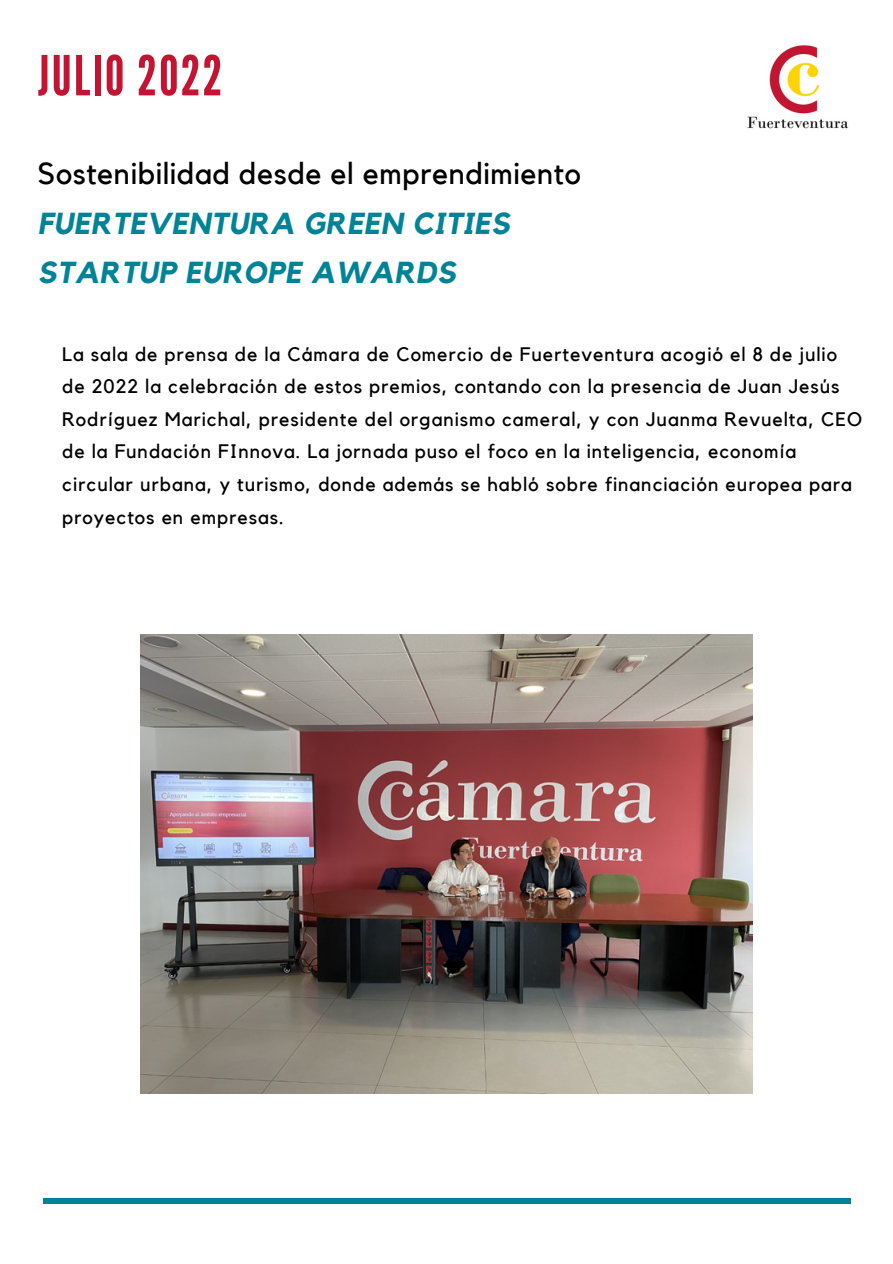
<style>
.page{position:relative;width:893px;height:1264px;background:#fff}
.page>*{position:absolute;margin:0;border:0;box-sizing:border-box;transform-origin:0 0}
.t1{font:55.05px "League Gothic";letter-spacing:.04em;color:#c31432}
.t2{font:italic 700 30.3px/49.5px "Kollektif";letter-spacing:.02em;color:#008396}
.t3{font:30.3px "Kollektif";letter-spacing:.02em;color:#000}
.t4{font:19.5px/32.5px "Kollektif";letter-spacing:.05em;color:#000}
</style>
<div class="page">
<div style="left:43px;top:1198px;width:807px;height:5px;background:#008396"></div>
<img style="left:140px;top:635px;width:612px;height:458px">
<img style="left:747px;top:45px;width:102px;height:84px">
<h1 class="t1" style="left:38px;top:44px;width:186px">JULIO 2022</h1>
<h2 class="t3" style="left:38px;top:160px;width:544px">Sostenibilidad desde el emprendimiento</h2>
<h2 class="t2" style="left:38px;top:199px;width:473px">FUERTEVENTURA GREEN CITIES<br>STARTUP EUROPE AWARDS</h2>
<p class="t4" style="left:62px;top:338px;width:801px">La sala de prensa de la Cámara de Comercio de Fuerteventura acogió el 8 de julio de 2022 la celebración de estos premios, contando con la presencia de Juan Jesús Rodríguez Marichal, presidente del organismo cameral, y con Juanma Revuelta, CEO de la Fundación FInnova. La jornada puso el foco en la inteligencia, economía circular urbana, y turismo, donde además se habló sobre financiación europea para proyectos en empresas.</p>
</div>
